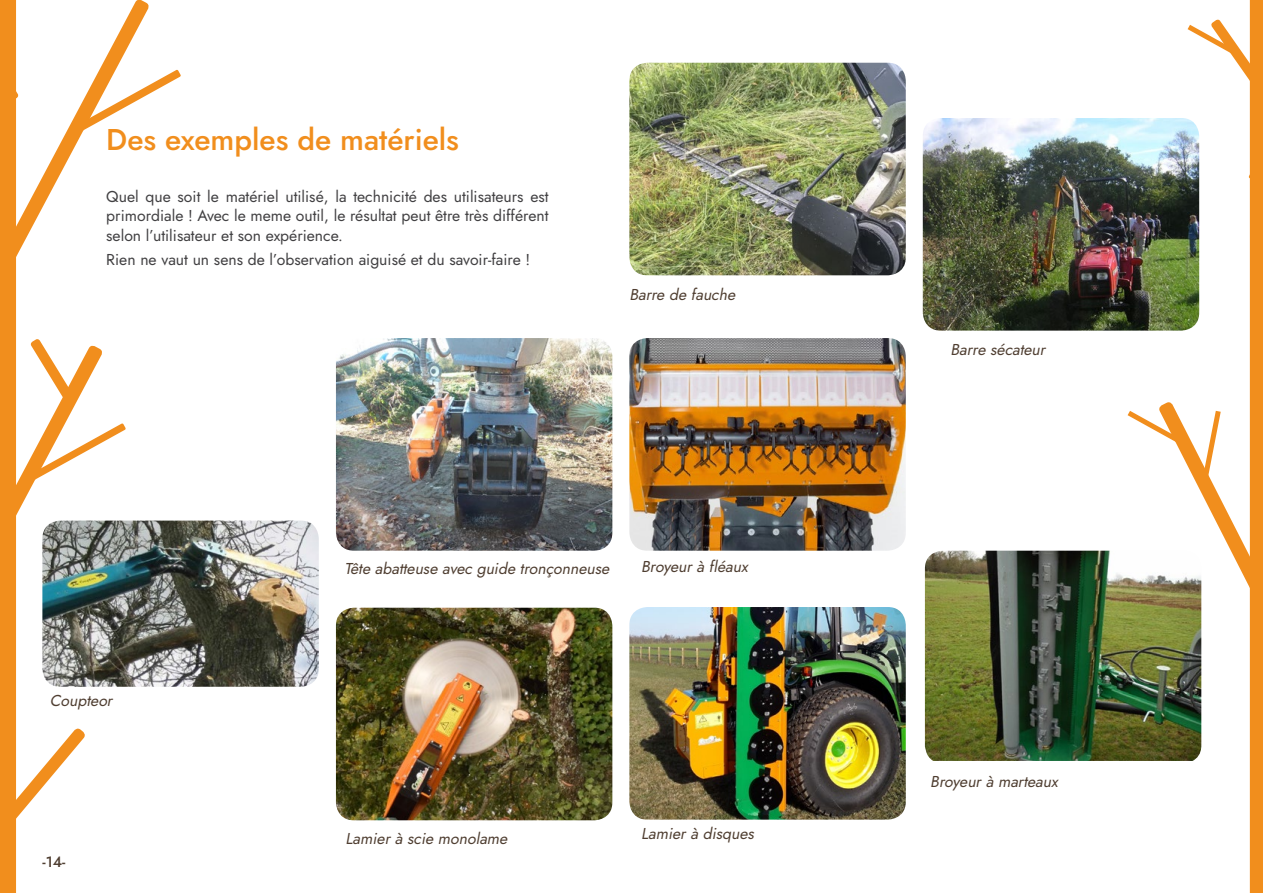
<style>
.page{position:relative;width:1263px;height:893px;background:#fff}
.page>*{position:absolute;margin:0;border:0;box-sizing:border-box;transform-origin:0 0}
.t1{font:500 30px "Jost";color:#f18e1d}
.t2{font:15.75px/19.5px "Jost";color:#414042;text-align:justify}
.t3{font:italic 15.75px "Jost";color:#4f3e31}
.t4{font:500 15px "Jost";color:#4f3e31}
</style>
<div class="page">
<img style="left:923px;top:118px;width:204px;height:213px">
<img style="left:336px;top:338px;width:276px;height:213px">
<img style="left:629px;top:63px;width:277px;height:212px">
<img style="left:629px;top:338px;width:277px;height:213px">
<img style="left:925px;top:551px;width:202px;height:210px">
<img style="left:629px;top:607px;width:277px;height:213px">
<img style="left:336px;top:608px;width:276px;height:212px">
<svg style="left:0;top:0;width:181px;height:893px"></svg>
<img style="left:42px;top:521px;width:277px;height:166px">
<img style="left:1127px;top:0;width:136px;height:893px">
<h1 class="t1" style="left:106px;top:119px;width:354px">Des exemples de matériels</h1>
<p class="t2" style="left:106px;top:187px;width:444px">Quel que soit le matériel utilisé, la technicité des utilisateurs est primordiale ! Avec le meme outil, le résultat peut être très différent selon l’utilisateur et son expérience.</p>
<p class="t2" style="left:106px;top:249px;width:425px">Rien ne vaut un sens de l’observation aiguisé et du savoir-faire !</p>
<p class="t3" style="left:629px;top:283px;width:111px">Barre de fauche</p>
<p class="t3" style="left:50px;top:690px;width:68px">Coupteor</p>
<p class="t4" style="left:43px;top:851px;width:24px">-14-</p>
<p class="t3" style="left:344px;top:558px;width:270px">Tête abatteuse avec guide tronçonneuse</p>
<p class="t3" style="left:641px;top:556px;width:112px">Broyeurà fléaux</p>
<p class="t3" style="left:345px;top:827px;width:167px">Lamierà scie monolame</p>
<p class="t3" style="left:641px;top:822px;width:118px">Lamierà disques</p>
<p class="t3" style="left:950px;top:339px;width:100px">Barre sécateur</p>
<p class="t3" style="left:930px;top:770px;width:133px">Broyeurà marteaux</p>
</div>
